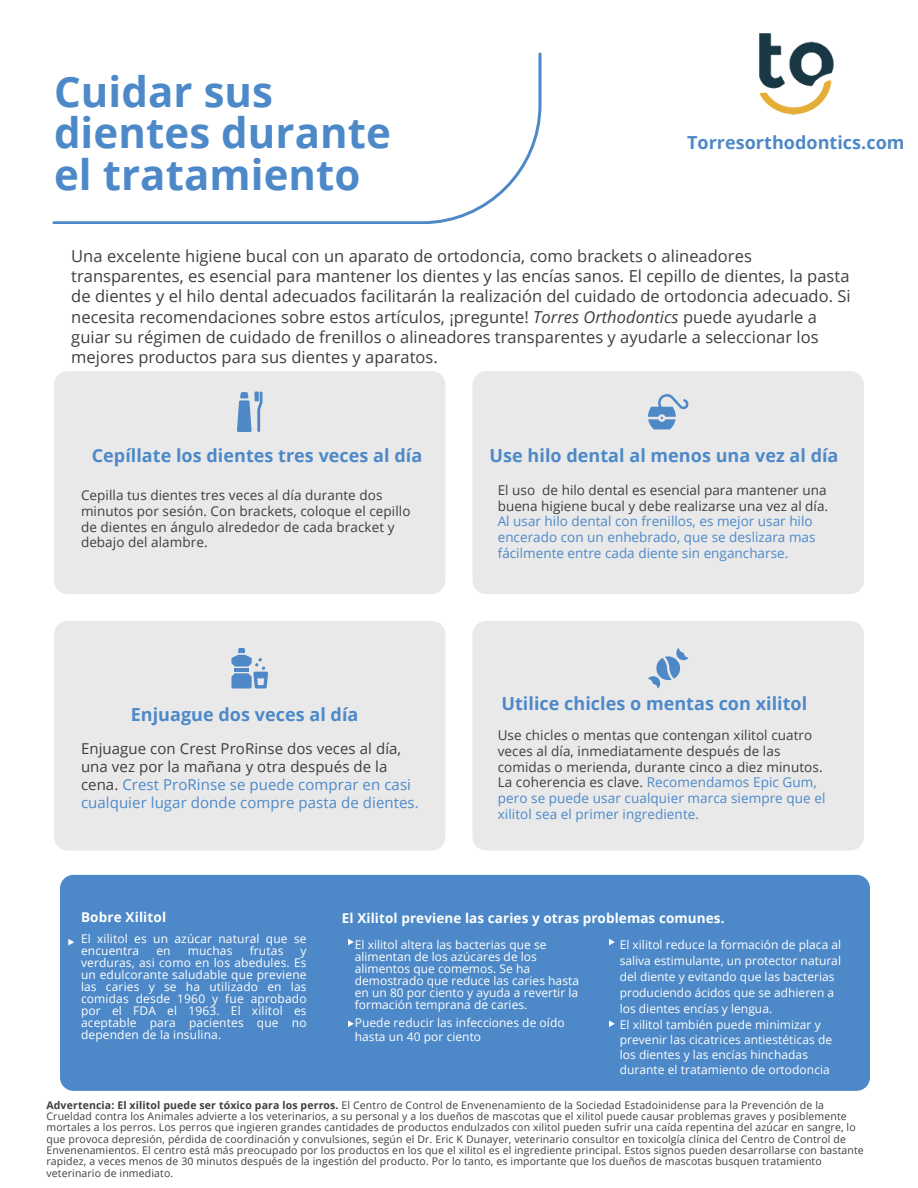
<style>
.page{position:relative;width:918px;height:1188px;background:#fff}
.page>*{position:absolute;margin:0;border:0;box-sizing:border-box;transform-origin:0 0}
.t1{font:700 42px/41.7px "Open Sans";color:#4d89c8}
.t2{font:700 18px "Open Sans";color:#4d89c8}
.t3{font:700 18px "Open Sans";color:#4e88c7}
.t4{font:16.5px/20.2px "Open Sans";color:#3e3d3f}
.t5{font:15px/18px "Open Sans";letter-spacing:.005em;color:#3e3d3f}
.t6{font:13.5px/15.8px "Open Sans";letter-spacing:.005em;color:#3e3d3f}
.t7{font:13.5px/15.8px "Open Sans";color:#4d89c8}
.t8{font:700 13.5px "Open Sans";letter-spacing:.005em;color:#fff}
.t9{font:12px/12px "Open Sans";color:#fff}
.t10{font:10.5px/11.4px "Open Sans";letter-spacing:.015em;color:#3e3d3f}
.s1{font-style:italic}
.s2{color:#4d89c8}
.s3{font-weight:700}
</style>
<div class="page">
<div style="left:54px;top:371px;width:391px;height:223px;background:#e9e9ea;border-radius:14px"></div>
<svg style="left:237px;top:392px;width:26px;height:40px"></svg>
<div style="left:54px;top:621px;width:391px;height:229px;background:#e9e9ea;border-radius:14px"></div>
<svg style="left:231px;top:648px;width:37px;height:40px"></svg>
<svg style="left:53px;top:52px;width:489px;height:172px"></svg>
<div style="left:60px;top:875px;width:810px;height:216px;background:#4d89c8;border-radius:14px"></div>
<svg style="left:348px;top:939px;width:6px;height:6px"></svg>
<svg style="left:348px;top:1020px;width:6px;height:7px"></svg>
<svg style="left:609px;top:939px;width:6px;height:6px"></svg>
<svg style="left:609px;top:1020px;width:6px;height:7px"></svg>
<div style="left:472px;top:371px;width:392px;height:223px;background:#e9e9ea;border-radius:14px"></div>
<svg style="left:648px;top:394px;width:41px;height:35px"></svg>
<div style="left:472px;top:621px;width:392px;height:229px;background:#e9e9ea;border-radius:14px"></div>
<svg style="left:648px;top:648px;width:40px;height:40px"></svg>
<img style="left:759px;top:33px;width:75px;height:82px">
<svg style="left:68px;top:939px;width:6px;height:7px"></svg>
<h1 class="t1" style="left:54px;top:69px;width:339px">Cuidar sus dientes durante el tratamiento</h1>
<h2 class="t3" style="left:687px;top:130px;width:219px">Torresorthodontics.com</h2>
<p class="t4" style="left:71px;top:245px;width:781px">Una excelente higiene bucal con un aparato de ortodoncia, como brackets o alineadores transparentes, es esencial para mantener los dientes y las encías sanos. El cepillo de dientes, la pasta de dientes y el hilo dental adecuados facilitarán la realización del cuidado de ortodoncia adecuado. Si necesita recomendaciones sobre estos artículos, ¡pregunte! <span class="s1">Torres Orthodontics</span> puede ayudarle a guiar su régimen de cuidado de frenillos o alineadores transparentes y ayudarle a seleccionar los mejores productos para sus dientes y aparatos.</p>
<h2 class="t2" style="left:92px;top:443px;width:332px">Cepíllate los dientes tres veces al día</h2>
<h2 class="t2" style="left:490px;top:443px;width:350px">Use hilo dental al menos una vez al día</h2>
<p class="t6" style="left:81px;top:487px;width:331px">Cepilla tus dientes tres veces al día durante dos minutos por sesión. Con brackets, coloque el cepillo de dientes en ángulo alrededor de cada bracket y debajo del alambre.</p>
<h2 class="t2" style="left:131px;top:701px;width:229px">Enjuague dos veces al día</h2>
<h3 class="t5" style="left:81px;top:739px;width:339px">Enjuague con Crest ProRinse dos veces al día, una vez por la mañana y otra después de la cena. <span class="s2">Crest ProRinse se puede comprar en casi cualquier lugar donde compre pasta de dientes.</span></h3>
<p class="t6" style="left:498px;top:482px;width:332px">El uso de hilo dental es esencial para mantener una buena higiene bucal y debe realizarse una vez al día.</p>
<p class="t7" style="left:498px;top:513px;width:319px">Al usar hilo dental con frenillos, es mejor usar hilo encerado con un enhebrado, que se deslizara mas fácilmente entre cada diente sin engancharse.</p>
<h2 class="t2" style="left:501px;top:691px;width:307px">Utilice chicles o mentas con xilitol</h2>
<p class="t6" style="left:498px;top:727px;width:329px">Use chicles o mentas que contengan xilitol cuatro veces al día, inmediatamente después de las comidas o merienda, durante cinco a diez minutos.<br>La coherencia es clave. <span class="s2">Recomendamos Epic Gum, pero se puede usar cualquier marca siempre que el xilitol sea el primer ingrediente.</span></p>
<p class="t8" style="left:81px;top:907px;width:87px">Bobre Xilitol</p>
<p class="t9" style="left:81px;top:932px;width:227px">El xilitol es un azúcar natural que se encuentra</p>
<p class="t9" style="left:156px;top:944px;width:16px">en</p>
<p class="t9" style="left:188px;top:944px;width:46px">muchas</p>
<p class="t9" style="left:250px;top:944px;width:35px">frutas</p>
<p class="t9" style="left:81px;top:944px;width:227px;text-align:justify;text-indent:220px">y verduras, asi como en los abedules. Es un edulcorante saludable que previene las caries y se ha utilizado en las comidas desde 1960 y fue aprobado por el FDA el 1963. El xilitol es aceptable para pacientes que no dependen de la insulina.</p>
<p class="t8" style="left:342px;top:909px;width:384px">El Xilitol previene las caries y otras problemas comunes.</p>
<p class="t9" style="left:355px;top:939px;width:226px">El xilitol altera las bacterias que se alimentan de los azúcares de los alimentos que comemos. Se ha demostrado que reduce las caries hasta en un 80 por ciento y ayuda a revertir la formación temprana de caries.</p>
<p class="t9" style="left:620px;top:936px;width:223px;line-height:15.6px">El xilitol reduce la formación de placa al saliva estimulante, un protector natural del diente y evitando que las bacterias produciendo ácidos que se adhieren a los dientes encías y lengua.<br>El xilitol también puede minimizar y prevenir las cicatrices antiestéticas de los dientes y las encías hinchadas durante el tratamiento de ortodoncia</p>
<p class="t9" style="left:355px;top:1015px;width:211px;line-height:14px">Puede reducir las infecciones de oído hasta un 40 por ciento</p>
<p class="t10" style="left:46px;top:1099px;width:819px"><span class="s3">Advertencia: El xilitol puede ser tóxico para los perros.</span> El Centro de Control de Envenenamiento de la Sociedad Estadoinidense para la Prevención de la Crueldad contra los Animales advierte a los veterinarios, a su personal y a los dueños de mascotas que el xilitol puede causar problemas graves y posiblemente mortales a los perros. Los perros que ingieren grandes cantidades de productos endulzados con xilitol pueden sufrir una caída repentina del azúcar en sangre, lo que provoca depresión, pérdida de coordinación y convulsiones, según el Dr. Eric K Dunayer, veterinario consultor en toxicolgía clínica del Centro de Control de Envenenamientos. El centro está más preocupado por los productos en los que el xilitol es el ingrediente principal. Estos signos pueden desarrollarse con bastante rapidez, a veces menos de 30 minutos después de la ingestión del producto. Por lo tanto, es importante que los dueños de mascotas busquen tratamiento veterinario de inmediato.</p>
</div>
